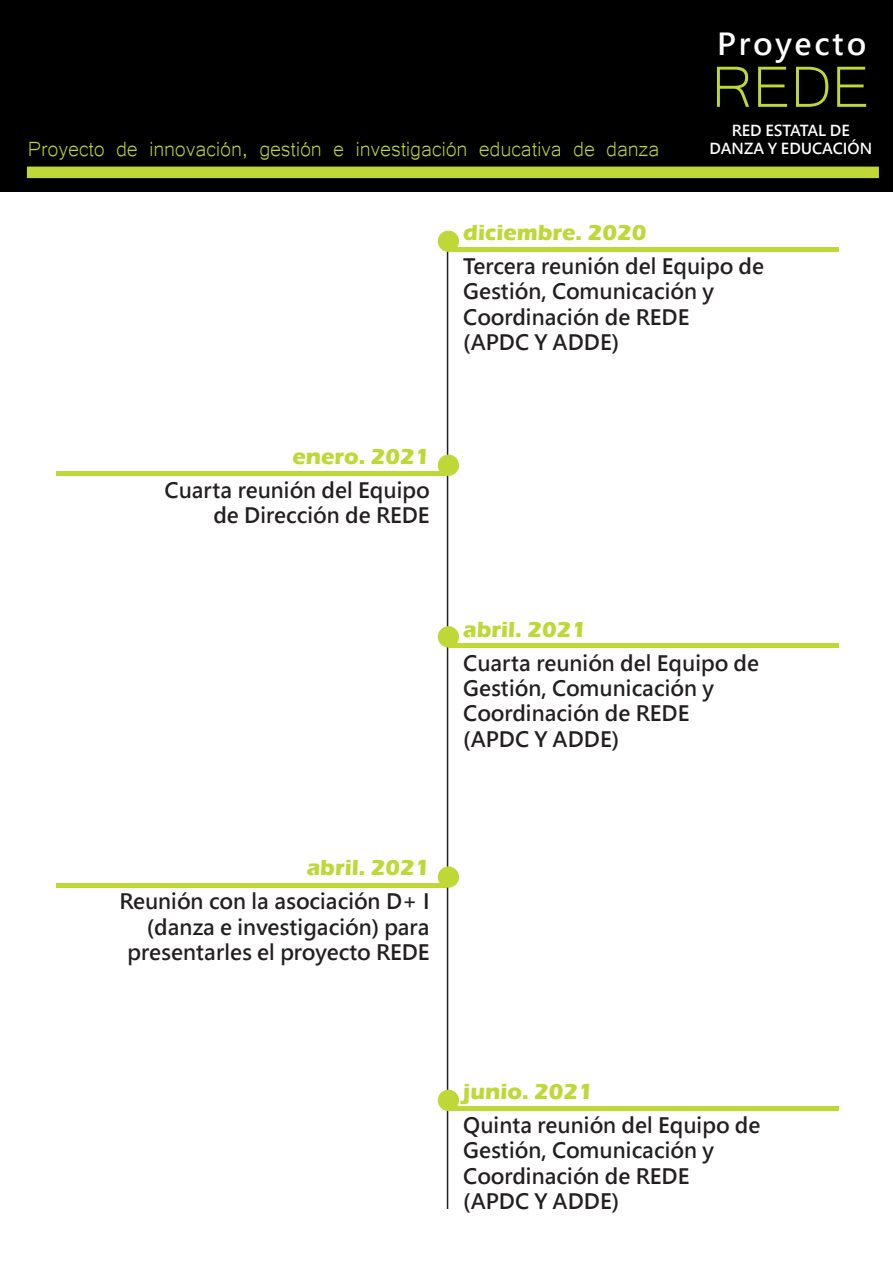
<style>
.page{position:relative;width:893px;height:1263px;background:#fff}
.page>*{position:absolute;margin:0;border:0;box-sizing:border-box;transform-origin:0 0}
.t1{font:75px "Microsoft Yi Baiti";color:#c0d738}
.t2{font:30px "Microsoft Jheng Hei UI Bold";letter-spacing:.095em;color:#fff}
.t3{font:26.7px "Microsoft Yi Baiti";letter-spacing:-.01em;color:#c0d738}
.t4{font:700 22.5px "Eras ITC";color:#c0d738}
.t5{font:21px/25.2px "Microsoft Jheng Hei UI Bold";color:#231f20}
.t6{font:15px "Microsoft Jheng Hei UI Bold";color:#fff}
</style>
<div class="page">
<hr style="left:447px;top:236px;width:1px;height:973px;background:#231f20">
<div style="left:438px;top:455px;width:21px;height:21px;background:#c0d738;border-radius:50%"></div>
<div style="left:438px;top:866px;width:21px;height:22px;background:#c0d738;border-radius:50%"></div>
<hr style="left:56px;top:472px;width:390px;height:4px;background:#c0d738">
<div style="left:56px;top:883px;width:390px;height:5px;background:#c0d738"></div>
<div style="left:438px;top:626px;width:21px;height:21px;background:#c0d738;border-radius:50%"></div>
<div style="left:438px;top:1090px;width:21px;height:21px;background:#c0d738;border-radius:50%"></div>
<hr style="left:448px;top:643px;width:391px;height:4px;background:#c0d738">
<hr style="left:448px;top:1107px;width:391px;height:4px;background:#c0d738">
<div style="left:438px;top:231px;width:21px;height:21px;background:#c0d738;border-radius:50%"></div>
<hr style="left:448px;top:248px;width:391px;height:4px;background:#c0d738">
<div style="left:0;top:0;width:893px;height:191px;background:#000001"></div>
<div style="left:27px;top:167px;width:852px;height:11px;background:#c0d738"></div>
<p class="t2" style="left:717px;top:25px;width:150px">Proyecto</p>
<p class="t1" style="left:712px;top:43px;width:160px">REDE</p>
<p class="t6" style="left:732px;top:121px;width:119px">RED ESTATAL DE</p>
<p class="t3" style="left:28px;top:133px;width:633px">Proyecto de innovación, gestión e investigación educativa de danza</p>
<p class="t6" style="left:709px;top:139px;width:164px">DANZA Y EDUCACIÓN</p>
<p class="t4" style="left:463px;top:219px;width:185px">diciembre. 2020</p>
<p class="t5" style="left:463px;top:254px;width:302px">Tercera reunión del Equipo de</p>
<p class="t5" style="left:463px;top:279px;width:252px">Gestión, Comunicación y<br>Coordinación de REDE</p>
<p class="t5" style="left:463px;top:329px;width:157px">(APDC Y ADDE)</p>
<p class="t4" style="left:292px;top:443px;width:139px">enero. 2021</p>
<p class="t5" style="left:165px;top:478px;width:266px">Cuarta reunión del Equipo</p>
<p class="t5" style="left:213px;top:503px;width:218px">de Dirección de REDE</p>
<p class="t4" style="left:463px;top:616px;width:124px">abril. 2021</p>
<p class="t5" style="left:463px;top:651px;width:297px">Cuarta reunión del Equipo de</p>
<p class="t5" style="left:463px;top:676px;width:252px">Gestión, Comunicación y<br>Coordinación de REDE</p>
<p class="t5" style="left:463px;top:726px;width:157px">(APDC Y ADDE)</p>
<p class="t4" style="left:307px;top:855px;width:124px">abril. 2021</p>
<p class="t5" style="left:120px;top:889px;width:311px;text-align:right">Reunión con la asociación D+ I (danza e investigación) para presentarles el proyecto REDE</p>
<p class="t4" style="left:463px;top:1078px;width:131px">junio. 2021</p>
<p class="t5" style="left:463px;top:1113px;width:299px">Quinta reunión del Equipo de</p>
<p class="t5" style="left:463px;top:1138px;width:252px">Gestión, Comunicación y<br>Coordinación de REDE</p>
<p class="t5" style="left:463px;top:1188px;width:157px">(APDC Y ADDE)</p>
</div>
